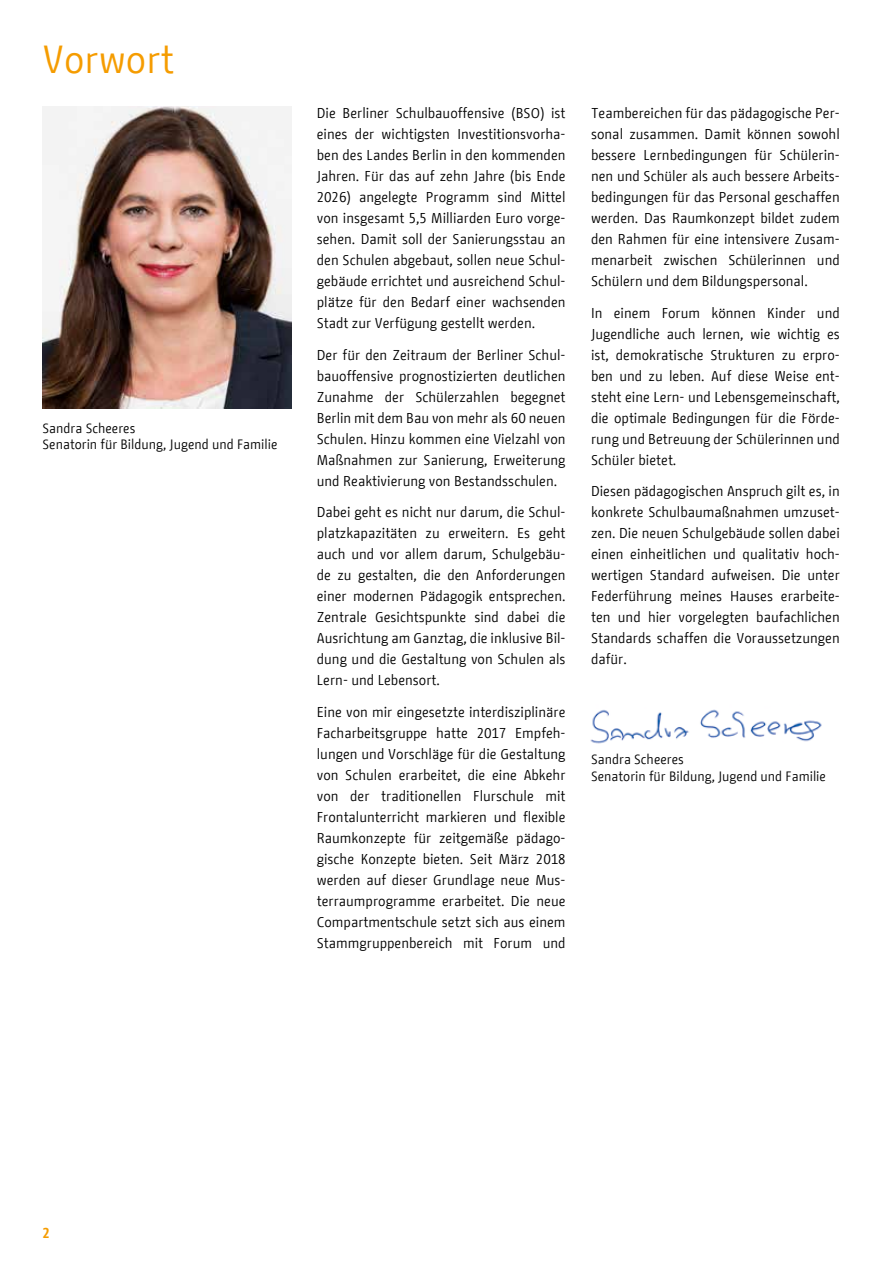
<style>
.page{position:relative;width:893px;height:1263px;background:#fff}
.page>*{position:absolute;margin:0;border:0;box-sizing:border-box;transform-origin:0 0}
.Überschrift_3_26_30{font:39px "BMF Change";color:#f59c00}
.Fliesstext_9_5_14_pt{font:14.25px/21px "BMF Change";color:#000;text-align:justify}
.Pagina_9_5_pt{font:700 14.25px "BMF Change";color:#f59c00}
.Fliesstext_9_5_14_pt-2{font:13.5px/16.2px "BMF Change";color:#000}
</style>
<div class="page">
<img style="left:43px;top:106px;width:248px;height:302px">
<img style="left:590px;top:709px;width:232px;height:35px">
<h3 class="Überschrift_3_26_30" style="left:43px;top:32px;width:133px">Vorwort</h3>
<p class="Fliesstext_9_5_14_pt-2" style="left:43px;top:420px;width:236px">Sandra Scheeres<br>Senatorin für Bildung, Jugend und Familie</p>
<p class="Fliesstext_9_5_14_pt" style="left:317px;top:103px;width:250px">Die Berliner Schulbauoffensive (BSO) ist eines der wichtigsten Investitionsvorha&shy;ben des Landes Berlin in den kommenden Jahren. Für das auf zehn Jahre (bis Ende 2026) angelegte Programm sind Mittel von insgesamt 5,5 Milliarden Euro vorge&shy;sehen. Damit soll der Sanierungsstau an den Schulen abgebaut, sollen neue Schul&shy;gebäude errichtet und ausreichend Schul&shy;plätze für den Bedarf einer wachsenden Stadt zur Verfügung gestellt werden.</p>
<p class="Fliesstext_9_5_14_pt" style="left:317px;top:344px;width:250px">Der für den Zeitraum der Berliner Schul&shy;bauoffensive prognostizierten deutlichen Zunahme der Schülerzahlen begegnet Berlin mit dem Bau von mehr als 60 neuen Schulen. Hinzu kommen eine Vielzahl von Maßnahmen zur Sanierung, Erweiterung und Reaktivierung von Bestandsschulen.</p>
<p class="Fliesstext_9_5_14_pt" style="left:317px;top:502px;width:250px">Dabei geht es nicht nur darum, die Schul&shy;platzkapazitäten zu erweitern. Es geht auch und vor allem darum, Schulgebäu&shy;de zu gestalten, die den Anforderungen einer modernen Pädagogik entsprechen.<br>Zentrale Gesichtspunkte sind dabei die Ausrichtung am Ganztag, die inklusive Bil&shy;dung und die Gestaltung von Schulen als Lern- und Lebensort.</p>
<p class="Fliesstext_9_5_14_pt" style="left:317px;top:701px;width:250px">Eine von mir eingesetzte interdisziplinäre Facharbeitsgruppe hatte 2017 Empfeh&shy;lungen und Vorschläge für die Gestaltung von Schulen erarbeitet, die eine Abkehr von der traditionellen Flurschule mit Frontalunterricht markieren und flexible Raumkonzepte für zeitgemäße pädago&shy;gische Konzepte bieten. Seit März 2018 werden auf dieser Grundlage neue Mus&shy;terraumprogramme erarbeitet. Die neue Compartmentschule setzt sich aus einem Stammgruppenbereich mit Forum und</p>
<p class="Fliesstext_9_5_14_pt" style="left:591px;top:103px;width:250px">Teambereichen für das pädagogische Per&shy;sonal zusammen. Damit können sowohl bessere Lernbedingungen für Schülerin&shy;nen und Schüler als auch bessere Arbeits&shy;bedingungen für das Personal geschaffen werden. Das Raumkonzept bildet zudem den Rahmen für eine intensivere Zusam&shy;menarbeit zwischen Schülerinnen und Schülern und dem Bildungspersonal.</p>
<p class="Fliesstext_9_5_14_pt" style="left:591px;top:302px;width:250px">In einem Forum können Kinder und Jugendliche auch lernen, wie wichtig es ist, demokratische Strukturen zu erpro&shy;ben und zu leben. Auf diese Weise ent&shy;steht eine Lern- und Lebensgemeinschaft, die optimale Bedingungen für die Förde&shy;rung und Betreuung der Schülerinnen und Schüler bietet.</p>
<p class="Fliesstext_9_5_14_pt" style="left:591px;top:481px;width:250px">Diesen pädagogischen Anspruch gilt es, in konkrete Schulbaumaßnahmen umzuset&shy;zen. Die neuen Schulgebäude sollen dabei einen einheitlichen und qualitativ hoch&shy;wertigen Standard aufweisen. Die unter Federführung meines Hauses erarbeite&shy;ten und hier vorgelegten baufachlichen Standards schaffen die Voraussetzungen dafür.</p>
<p class="Fliesstext_9_5_14_pt-2" style="left:591px;top:752px;width:236px">Sandra Scheeres<br>Senatorin für Bildung, Jugend und Familie</p>
<p class="Pagina_9_5_pt" style="left:43px;top:1223px;width:9px">2</p>
</div>
